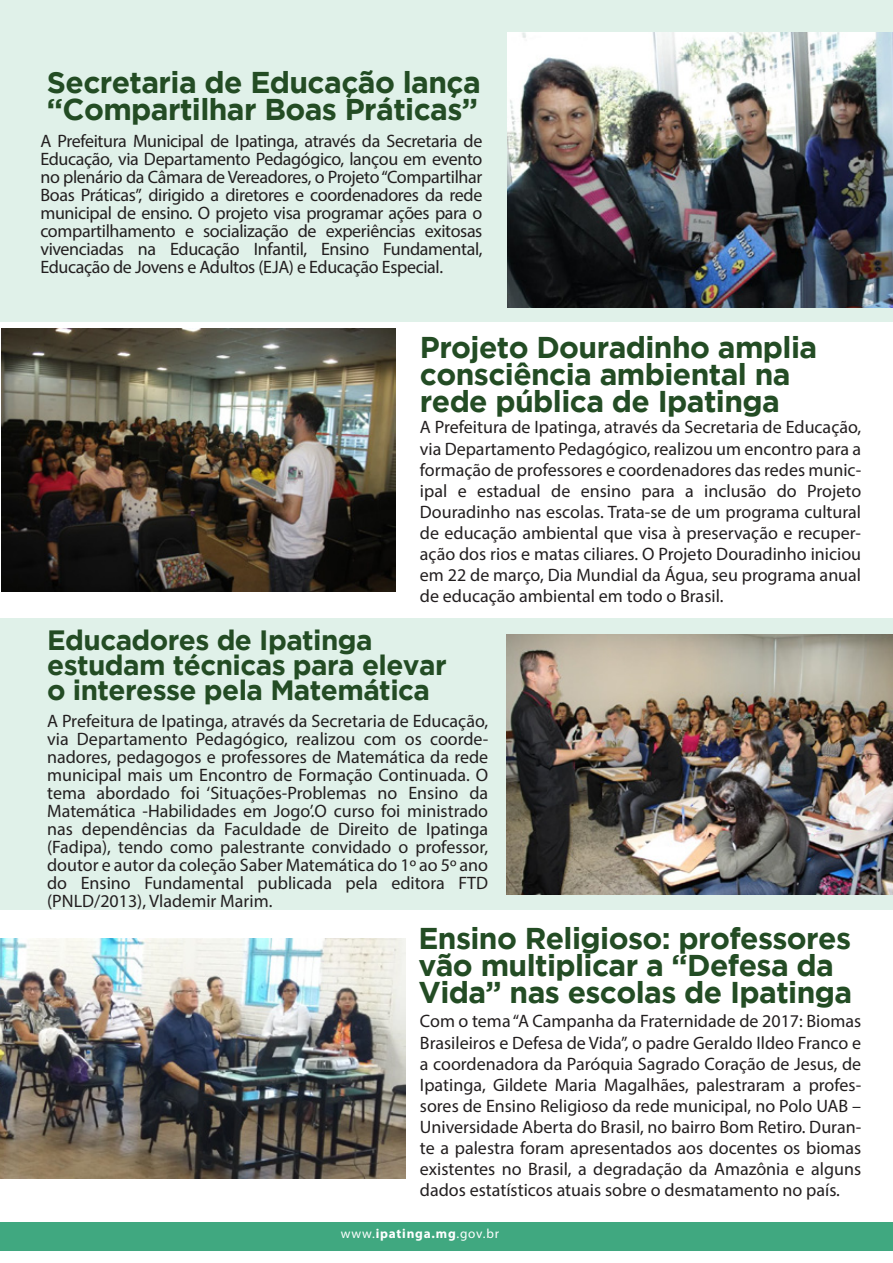
<style>
.page{position:relative;width:893px;height:1263px;background:#fff}
.page>*{position:absolute;margin:0;border:0;box-sizing:border-box;transform-origin:0 0}
.t1{font:700 30px/27px "Gotham";letter-spacing:-.02em;color:#234c24}
.t2{font:700 27.9px/25px "Gotham";letter-spacing:-.02em;color:#234c24}
.t3{font:18px/18px "Myriad Pro";color:#231f20;text-align:justify}
.t4{font:13.2px "Myriad Pro";letter-spacing:.06em;color:#fff}
.s1{font-weight:700}
</style>
<div class="page">
<img style="left:0;top:938px;width:405px;height:240px">
<div style="left:0;top:0;width:893px;height:321px;background:#e0f1e9"></div>
<div style="left:0;top:618px;width:893px;height:292px;background:#e0f1e9"></div>
<img style="left:507px;top:32px;width:386px;height:275px">
<img style="left:506px;top:635px;width:387px;height:259px">
<div style="left:0;top:1222px;width:893px;height:29px;background:#40a880"></div>
<img style="left:1px;top:328px;width:395px;height:263px">
<h1 class="t1" style="left:47px;top:68px;width:435px">Secretaria de Educação lança “Compartilhar Boas Práticas”</h1>
<p class="t3" style="left:40px;top:131px;width:444px">A Prefeitura Municipal de Ipatinga, através da Secretaria de Educação, via Departamento Pedagógico, lançou em evento no plenário da Câmara de Vereadores, o Projeto “Compartilhar Boas Práticas”, dirigido a diretores e coordenadores da rede municipal de ensino. O projeto visa programar ações para o compartilhamento e socialização de experiências exitosas vivenciadas na Educação Infantil, Ensino Fundamental, Educação de Jovens e Adultos (EJA) e Educação Especial.</p>
<h1 class="t1" style="left:420px;top:333px;width:399px">Projeto Douradinho amplia consciência ambiental na rede pública de Ipatinga</h1>
<p class="t3" style="left:420px;top:417px;width:443px;line-height:21px">A Prefeitura de Ipatinga, através da Secretaria de Educação, via Departamento Pedagógico, realizou um encontro para a formação de professores e coordenadores das redes munic&shy;ipal e estadual de ensino para a inclusão do Projeto Douradinho nas escolas. Trata-se de um programa cultural de educação ambiental que visa à preservação e recuper&shy;ação dos rios e matas ciliares. O Projeto Douradinho iniciou em 22 de março, Dia Mundial da Água, seu programa anual de educação ambiental em todo o Brasil.</p>
<h2 class="t2" style="left:47px;top:627px;width:401px">Educadores de Ipatinga estudam técnicas para elevar o interesse pela Matemática</h2>
<p class="t3" style="left:47px;top:711px;width:443px">A Prefeitura de Ipatinga, através da Secretaria de Educação, via Departamento Pedagógico, realizou com os coorde&shy;nadores, pedagogos e professores de Matemática da rede municipal mais um Encontro de Formação Continuada. O tema abordado foi ‘Situações-Problemas no Ensino da Matemática -Habilidades em Jogo’.O curso foi ministrado nas dependências da Faculdade de Direito de Ipatinga (Fadipa), tendo como palestrante convidado o professor, doutor e autor da coleção Saber Matemática do 1º ao 5º ano do Ensino Fundamental publicada pela editora FTD (PNLD/2013), Vlademir Marim.</p>
<h1 class="t1" style="left:418px;top:924px;width:435px">Ensino Religioso: professores vão multiplicar a “Defesa da<br>Vida” nas escolas de Ipatinga</h1>
<p class="t3" style="left:420px;top:1011px;width:443px;line-height:21px">Com o tema “A Campanha da Fraternidade de 2017: Biomas Brasileiros e Defesa de Vida”, o padre Geraldo Ildeo Franco e a coordenadora da Paróquia Sagrado Coração de Jesus, de Ipatinga, Gildete Maria Magalhães, palestraram a profes&shy;sores de Ensino Religioso da rede municipal, no Polo UAB – Universidade Aberta do Brasil, no bairro Bom Retiro. Duran&shy;te a palestra foram apresentados aos docentes os biomas existentes no Brasil, a degradação da Amazônia e alguns dados estatísticos atuais sobre o desmatamento no país.</p>
<p class="t4" style="left:341px;top:1225px;width:160px">www.<span class="s1">ipatinga.mg</span>.gov.br</p>
</div>
